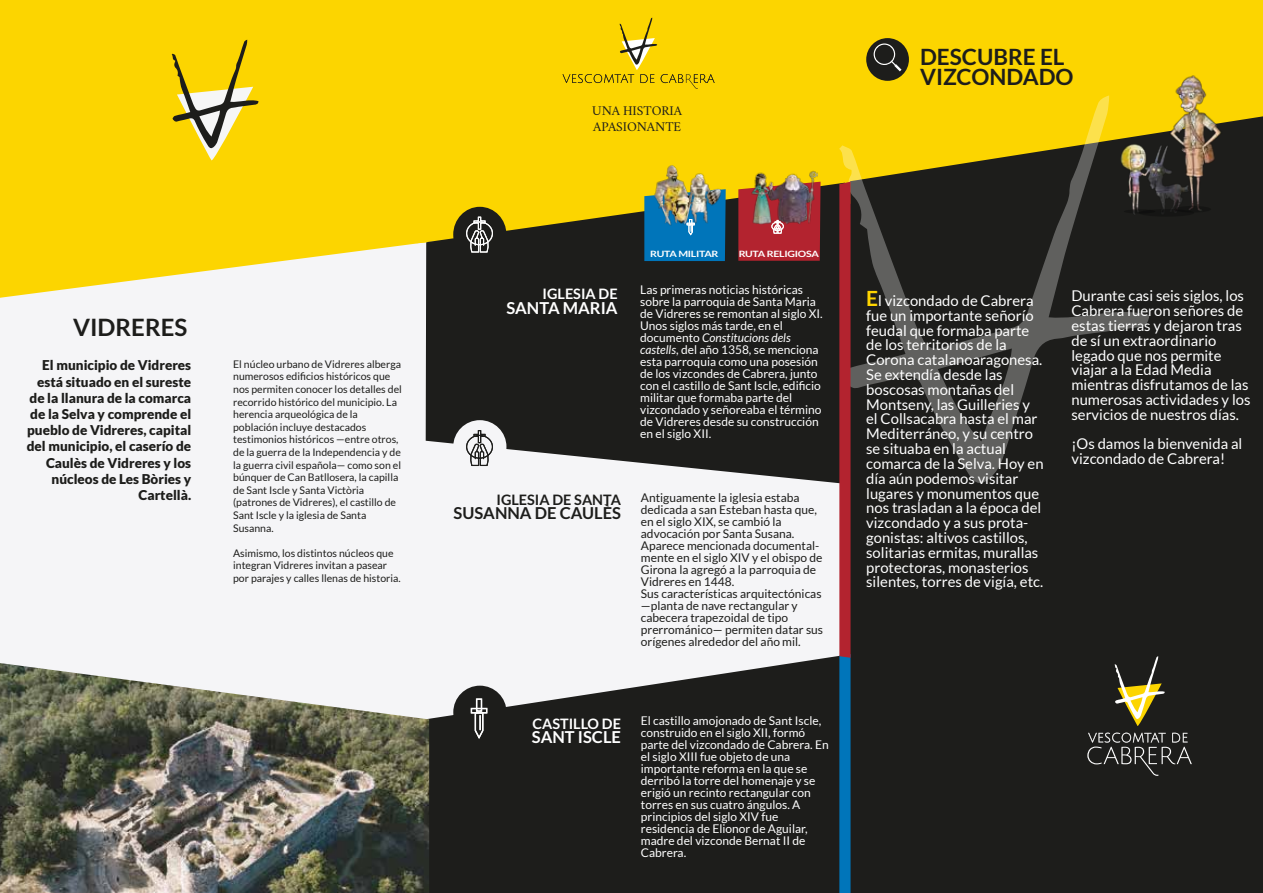
<style>
.page{position:relative;width:1263px;height:893px;background:#fff}
.page>*{position:absolute;margin:0;border:0;box-sizing:border-box;transform-origin:0 0}
.t1{font:700 24px "Lato";color:#1d1d1b}
.t2{font:700 22.5px/19.8px "Lato";color:#1d1d1b}
.t3{font:700 16.5px "Lato";color:#fff}
.t4{font:700 16.5px "Lato";color:#1d1d1b}
.t5{font:14.85px/14.9px "Lato";color:#fff}
.t6{font:700 14.4px "Lato";color:#fff}
.t7{font:700 14.4px "Lato";color:#1d1d1b}
.t8{font:900 13.5px/16.2px "Lato";color:#1d1d1b;text-align:right}
.t9{font:13.5px/16.2px "Crimson";color:#1d1d1b}
.t10{font:12px/12px "Lato";color:#fff}
.t11{font:12px/12px "Lato";color:#1d1d1b}
.t12{font:10.5px/12.6px "Lato";color:#1d1d1b}
.t13{font:700 8.7px "Lato";letter-spacing:-.025em;color:#fff;scale:1.21 1}
.s1{font-style:italic}
.s2{font-weight:700;font-size:21px;color:#ffd500}
</style>
<div class="page">
<div style="left:850px;top:0;width:413px;height:115px;background:#fcd500"></div>
<div style="left:866px;top:38px;width:43px;height:43px;background:#1d1d1b;border-radius:50%"></div>
<svg style="left:874px;top:43px;width:27px;height:28px"></svg>
<div style="left:850px;top:115px;width:413px;height:778px;background:#1d1d1b"></div>
<svg style="left:1087px;top:733px;width:105px;height:43px;background:#3b3b39"></svg>
<svg style="left:1114px;top:656px;width:51px;height:71px;background:#605a36"></svg>
<img style="left:1106px;top:55px;width:123px;height:163px">
<div style="left:1139px;top:209px;width:55px;height:8px;background:#151514;border-radius:50%"></div>
<svg style="left:1174px;top:206px;width:37px;height:7px"></svg>
<div style="left:0;top:0;width:843px;height:893px;background:#f5f5f7"></div>
<div style="left:428px;top:0;width:422px;height:183px;background:#fcd500"></div>
<svg style="left:426px;top:183px;width:413px;height:301px;background:#3e3b29"></svg>
<div style="left:453px;top:207px;width:53px;height:55px;background:#1d1d1b;border-radius:50%"></div>
<svg style="left:429px;top:656px;width:410px;height:237px;background:#373736"></svg>
<div style="left:453px;top:420px;width:53px;height:53px;background:#f5f5f7;border-radius:50%"></div>
<div style="left:453px;top:686px;width:53px;height:53px;background:#1d1d1b;border-radius:50%"></div>
<img style="left:749px;top:164px;width:69px;height:18px">
<img style="left:653px;top:165px;width:70px;height:24px">
<img style="left:738px;top:182px;width:82px;height:79px">
<img style="left:644px;top:189px;width:82px;height:72px">
<svg style="left:562px;top:18px;width:153px;height:71px;background:#efcc09"></svg>
<div style="left:466px;top:221px;width:27px;height:24px;border:1px solid #fefefe;border-radius:50%"></div>
<svg style="left:470px;top:168px;width:19px;height:85px"></svg>
<div style="left:476px;top:698px;width:6px;height:14px;border:2px solid #fff"></div>
<div style="left:476px;top:699px;width:6px;height:13px;border:1px solid #fff"></div>
<div style="left:471px;top:708px;width:16px;height:6px;border:2px solid #fff"></div>
<div style="left:471px;top:708px;width:16px;height:5px;border:1px solid #fff"></div>
<svg style="left:474px;top:711px;width:11px;height:30px"></svg>
<div style="left:466px;top:435px;width:27px;height:24px;border:1px solid #1d1d1b;border-radius:50%"></div>
<svg style="left:470px;top:382px;width:19px;height:84px"></svg>
<svg style="left:839px;top:95px;width:310px;height:388px;background:#4e4722"></svg>
<svg style="left:839px;top:182px;width:11px;height:711px;background:#763f5c"></svg>
<svg style="left:0;top:0;width:428px;height:298px;background:#fbd819"></svg>
<svg style="left:171px;top:40px;width:87px;height:123px;background:#dbc02c"></svg>
<img style="left:0;top:663px;width:429px;height:230px">
<h1 class="t1" style="left:73px;top:314px;width:116px">VIDRERES</h1>
<p class="t8" style="left:27px;top:357px;width:166px">El municipio de Vidreres está situado en el sureste de la llanura de la comarca de la Selva y comprende el pueblo de Vidreres, capital del municipio, el caserío de<br>Caulès de Vidreres y los núcleos de Les Bòries y<br>Cartellà.</p>
<p class="t12" style="left:233px;top:358px;width:170px">El núcleo urbano de Vidreres alberga numerosos edificios históricos que nos permiten conocer los detalles del recorrido histórico del municipio. La herencia arqueológica de la población incluye destacados testimonios históricos —entre otros, de la guerra de la Independencia y de la guerra civil española— como son el búnquer de Can Batllosera, la capilla de Sant Iscle y Santa Victòria (patrones de Vidreres), el castillo de Sant Iscle y la iglesia de Santa Susanna.</p>
<p class="t12" style="left:233px;top:547px;width:169px">Asimismo, los distintos núcleos que integran Vidreres invitan a pasear por parajes y calles llenas de historia.</p>
<p class="t9" style="left:592px;top:100px;width:91px">UNA HISTORIA<br>APASIONANTE</p>
<h2 class="t2" style="left:920px;top:46px;width:155px">DESCUBRE EL<br>VIZCONDADO</h2>
<p class="t13" style="left:650px;top:248px;width:58px">RUTA MILITAR</p>
<p class="t13" style="left:739px;top:249px;width:68px">RUTA RELIGIOSA</p>
<p class="t6" style="left:543px;top:286px;width:77px">IGLESIA DE</p>
<p class="t3" style="left:506px;top:298px;width:113px">SANTA MARIA</p>
<p class="t10" style="left:640px;top:284px;width:184px">Las primeras noticias históricas sobre la parroquia de Santa Maria de Vidreres se remontan al siglo XI.<br>Unos siglos más tarde, en el documento <span class="s1">Constitucions dels castells</span>, del año 1358, se menciona esta parroquia como una posesión de los vizcondes de Cabrera, junto con el castillo de Sant Iscle, edificio militar que formaba parte del vizcondado y señoreaba el término de Vidreres desde su construcción en el siglo XII.</p>
<p class="t7" style="left:496px;top:491px;width:126px">IGLESIA DE SANTA</p>
<p class="t4" style="left:454px;top:504px;width:169px">SUSANNA DE CAULÈS</p>
<p class="t11" style="left:641px;top:492px;width:184px">Antiguamente la iglesia estaba dedicada a san Esteban hasta que, en el siglo XIX, se cambió la advocación por Santa Susana.<br>Aparece mencionada documental&shy;mente en el siglo XIV y el obispo de<br>Girona la agregó a la parroquia de<br>Vidreres en 1448.<br>Sus características arquitectónicas —planta de nave rectangular y cabecera trapezoidal de tipo prerrománico— permiten datar sus orígenes alrededor del año mil.</p>
<p class="t5" style="left:866px;top:293px;width:179px"><span class="s2">E</span>l vizcondado de Cabrera fue un importante señorío feudal que formaba parte de los territorios de la<br>Corona catalanoaragonesa.<br>Se extendía desde las boscosas montañas del<br>Montseny, las Guilleries y el Collsacabra hasta el mar<br>Mediterráneo, y su centro se situaba en la actual comarca de la Selva. Hoy en día aún podemos visitar lugares y monumentos que nos trasladan a la época del vizcondado y a sus prota&shy;gonistas: altivos castillos, solitarias ermitas, murallas protectoras, monasterios silentes, torres de vigía, etc.</p>
<p class="t5" style="left:1071px;top:288px;width:181px">Durante casi seis siglos, los<br>Cabrera fueron señores de estas tierras y dejaron tras de sí un extraordinario legado que nos permite viajar a la Edad Media mientras disfrutamos de las numerosas actividades y los servicios de nuestros días.</p>
<p class="t5" style="left:1071px;top:436px;width:172px">¡Os damos la bienvenida al vizcondado de Cabrera!</p>
<p class="t6" style="left:532px;top:715px;width:90px">CASTILLO DE</p>
<p class="t3" style="left:532px;top:728px;width:91px">SANT ISCLE</p>
<p class="t10" style="left:641px;top:714px;width:189px">El castillo amojonado de Sant Iscle, construido en el siglo XII, formó parte del vizcondado de Cabrera. En el siglo XIII fue objeto de una importante reforma en la que se derribó la torre del homenaje y se erigió un recinto rectangular con torres en sus cuatro ángulos. A principios del siglo XIV fue residencia de Elionor de Aguilar, madre del vizconde Bernat II de<br>Cabrera.</p>
</div>
